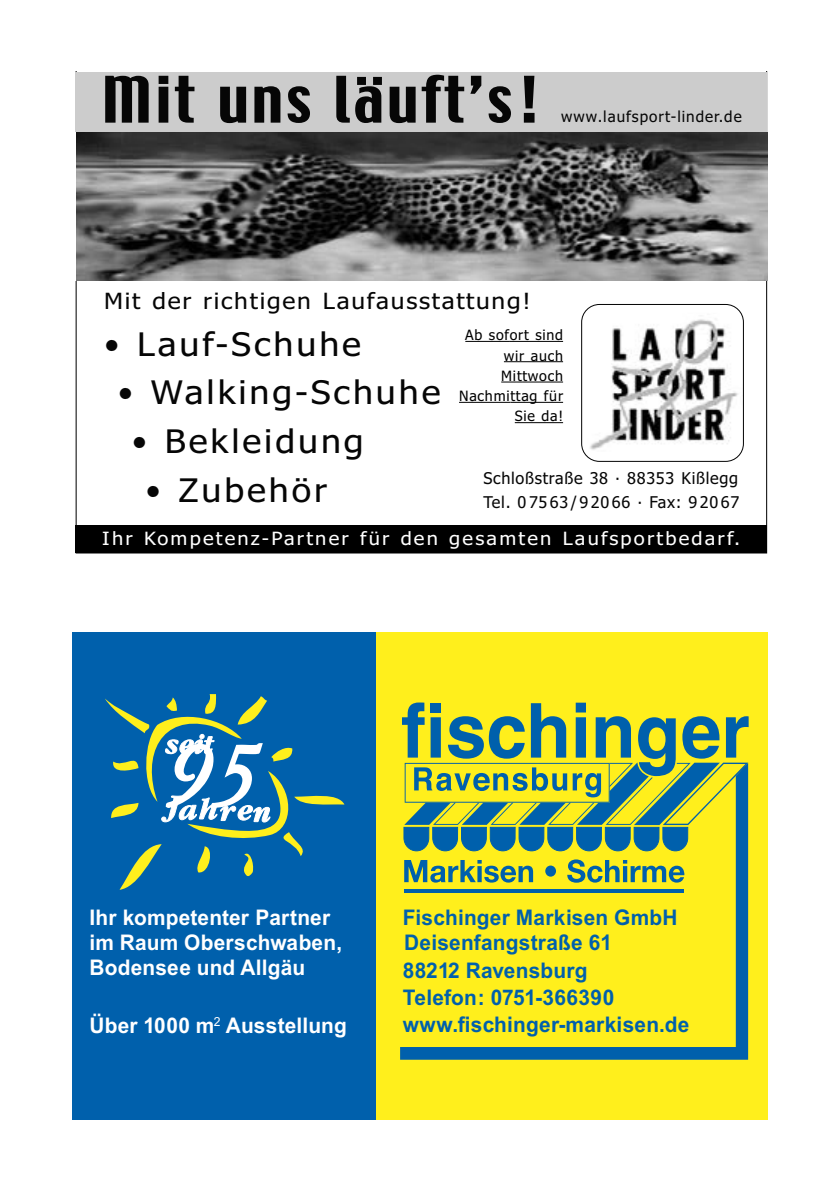
<style>
.page{position:relative;width:840px;height:1191px;background:#fff}
.page>*{position:absolute;margin:0;border:0;box-sizing:border-box;transform-origin:0 0}
.t1{font:italic 95px "Garamond";color:#fff;scale:1.05 1}
.t2{font:56.8px "Techno";letter-spacing:.05em;color:#060606;scale:1.1 1}
.t3{font:32.4px "Tahoma";letter-spacing:.08em;color:#060606}
.t4{font:22.4px "Tahoma";letter-spacing:.07em;color:#060606;scale:1.1 1}
.t5{font:700 21.6px/27px "Arial";letter-spacing:.01em;color:#0060ac}
.t6{font:700 21.6px/25.2px "Arial";letter-spacing:.01em;color:#fff}
.t7{font:18.2px "Tahoma";letter-spacing:.11em;color:#fff;scale:1.1 1}
.t8{font:16.2px/24.4px "Tahoma";letter-spacing:.045em;color:#060606}
.t9{font:15.2px "Tahoma";letter-spacing:.065em;color:#060606}
.t10{font:14.2px/20.4px "Tahoma";letter-spacing:.055em;color:#000;text-align:right}
</style>
<div class="page">
<svg style="left:76px;top:280px;width:690px;height:273px"></svg>
<div style="left:76px;top:72px;width:690px;height:74px;background:#ccc"></div>
<img style="left:76px;top:132px;width:690px;height:148px">
<div style="left:76px;top:525px;width:690px;height:27px;background:#000"></div>
<svg style="left:580px;top:304px;width:163px;height:158px"></svg>
<hr style="left:465px;top:341px;width:44px;height:1px;background:#000">
<hr style="left:509px;top:341px;width:53px;height:1px;background:#000">
<hr style="left:503px;top:361px;width:59px;height:1px;background:#000">
<svg style="left:501px;top:381px;width:21px;height:1px"></svg>
<hr style="left:522px;top:381px;width:40px;height:1px;background:#000">
<hr style="left:459px;top:402px;width:51px;height:1px;background:#000">
<hr style="left:515px;top:402px;width:47px;height:1px;background:#000">
<hr style="left:514px;top:422px;width:48px;height:1px;background:#000">
<div style="left:373px;top:632px;width:394px;height:488px;background:#ffef1c"></div>
<div style="left:73px;top:632px;width:303px;height:488px;background:#0060ac"></div>
<svg style="left:105px;top:694px;width:239px;height:196px"></svg>
<svg style="left:402px;top:702px;width:346px;height:149px"></svg>
<svg style="left:400px;top:762px;width:347px;height:297px"></svg>
<h2 class="t2" style="left:101px;top:61px;width:397px">Mit uns läuft’s!</h2>
<p class="t9" style="left:561px;top:106px;width:182px">www.laufsport-linder.de</p>
<p class="t4" style="left:104px;top:286px;width:389px">Mit der richtigen Laufausstattung!</p>
<p class="t10" style="left:459px;top:324px;width:105px">Ab sofort sind wir auch<br>Mittwoch<br>Nachmittag für<br>Sie da!</p>
<h3 class="t3" style="left:104px;top:322px;width:258px">• Lauf-Schuhe</h3>
<h3 class="t3" style="left:118px;top:371px;width:323px">• Walking-Schuhe</h3>
<h3 class="t3" style="left:132px;top:419px;width:233px">• Bekleidung</h3>
<h3 class="t3" style="left:146px;top:468px;width:182px">• Zubehör</h3>
<p class="t7" style="left:102px;top:526px;width:581px">Ihr Kompetenz-Partner für den gesamten Laufsportbedarf.</p>
<p class="t8" style="left:483px;top:465px;width:257px">Schloßstraße 38 · 88353 Kißlegg<br>Tel. 07563/92066 · Fax: 92067</p>
<h1 class="t1" style="left:164px;top:711px;width:90px">95</h1>
<p class="t6" style="left:89px;top:904px;width:254px">Ihr kompetenter Partner im Raum Oberschwaben,<br>Bodensee und Allgäu</p>
<p class="t6" style="left:89px;top:1012px;width:259px">Über 1000 m<sup>2</sup> Ausstellung</p>
<p class="t5" style="left:402px;top:904px;width:276px;line-height:25px">Fischinger Markisen GmbH<br>Deisenfangstraße 61</p>
<p class="t5" style="left:402px;top:957px;width:288px">88212 Ravensburg<br>Telefon: 0751-366390 www.fischinger-markisen.de</p>
</div>
